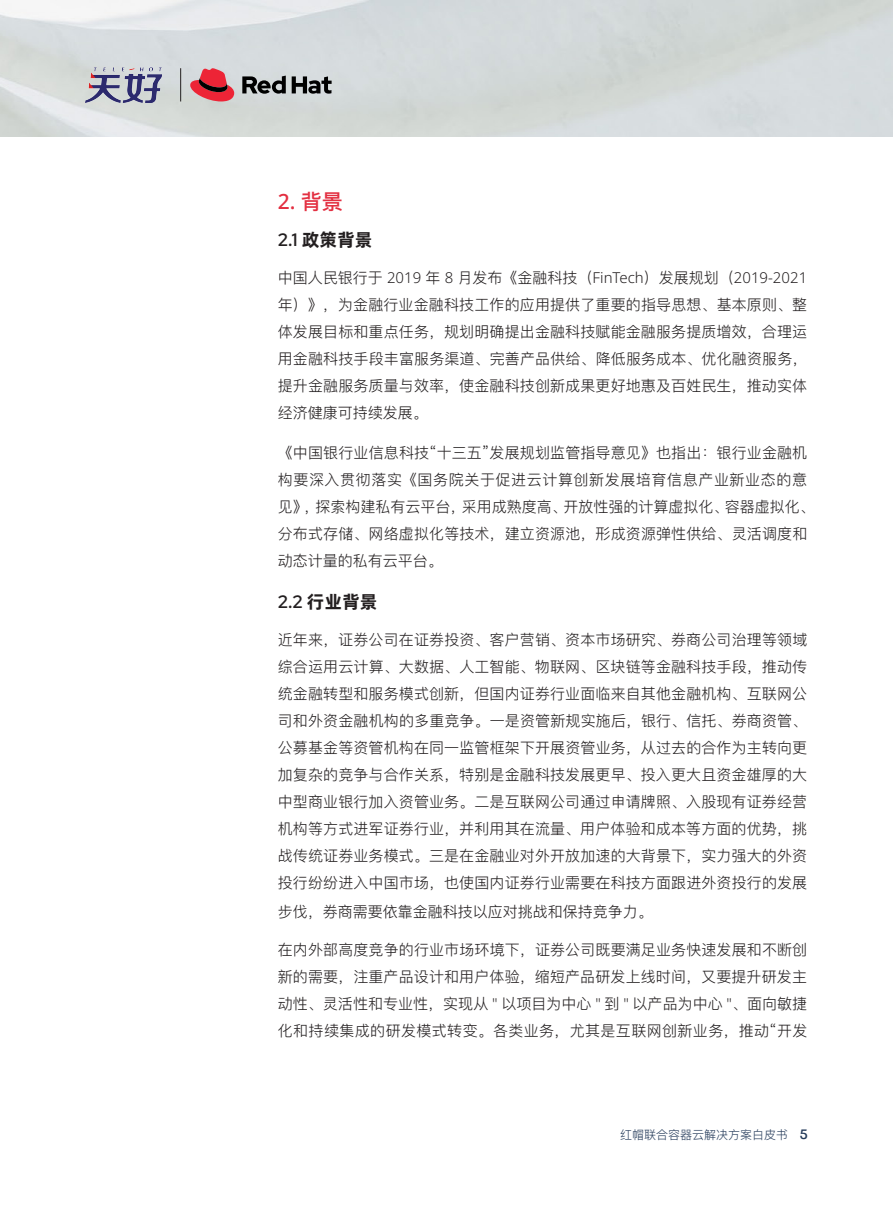
<style>
.page{position:relative;width:893px;height:1212px;background:#fff}
.page>*{position:absolute;margin:0;border:0;box-sizing:border-box;transform-origin:0 0}
.一级标题{font:500 21px "Noto Sans";color:#e32f41}
.二级标题{font:18px "Alibaba Pu Hui Ti B";color:#231f20}
.二级标题-2{font:15px/27px "Ping Fang SC Regular";letter-spacing:.01em;color:#231f20;text-align:justify}
.t1{font:12px "Ping Fang SC Regular";color:#263c5b}
.s1{font-family:"Ping Fang SC Bold";font-weight:400}
.s2{font-family:"Red Hat Text";font-weight:500}
.s3{font-family:"Noto Sans";font-weight:300}
.s4{font-family:"Neue Plak Text";font-weight:600;font-size:13.5px}
</style>
<div class="page">
<svg style="left:190px;top:68px;width:44px;height:33px"></svg>
<svg style="left:242px;top:76px;width:90px;height:18px;background:#696c6c"></svg>
<hr style="left:180px;top:68px;width:1px;height:33px;background:#231f20">
<img style="left:85px;top:67px;width:77px;height:36px">
<p class="一级标题" style="left:278px;top:186px;width:66px">2. <span class="s1">背景</span></p>
<p class="二级标题" style="left:278px;top:225px;width:96px"><span class="s2">2.1</span> 政策背景</p>
<p class="二级标题-2" style="left:278px;top:264px;width:531px">中国人民银行于 <span class="s3">2019</span> 年 <span class="s3">8</span> 月发布《金融科技（<span class="s3">FinTech</span>）发展规划（<span class="s3">2019-2021</span>年）》，为金融行业金融科技工作的应用提供了重要的指导思想、基本原则、整体发展目标和重点任务，规划明确提出金融科技赋能金融服务提质增效，合理运用金融科技手段丰富服务渠道、完善产品供给、降低服务成本、优化融资服务，提升金融服务质量与效率，使金融科技创新成果更好地惠及百姓民生，推动实体经济健康可持续发展。</p>
<p class="二级标题-2" style="left:278px;top:439px;width:538px;text-align:left">《中国银行业信息科技“十三五”发展规划监管指导意见》也指出：银行业金融机构要深入贯彻落实《国务院关于促进云计算创新发展培育信息产业新业态的意见》，探索构建私有云平台，采用成熟度高、开放性强的计算虚拟化、容器虚拟化、分布式存储、网络虚拟化等技术，建立资源池，形成资源弹性供给、灵活调度和动态计量的私有云平台。</p>
<p class="二级标题" style="left:278px;top:587px;width:101px"><span class="s2">2.2</span> 行业背景</p>
<p class="二级标题-2" style="left:278px;top:627px;width:531px">近年来，证券公司在证券投资、客户营销、资本市场研究、券商公司治理等领域综合运用云计算、大数据、人工智能、物联网、区块链等金融科技手段，推动传统金融转型和服务模式创新，但国内证券行业面临来自其他金融机构、互联网公司和外资金融机构的多重竞争。一是资管新规实施后，银行、信托、券商资管、公募基金等资管机构在同一监管框架下开展资管业务，从过去的合作为主转向更加复杂的竞争与合作关系，特别是金融科技发展更早、投入更大且资金雄厚的大中型商业银行加入资管业务。二是互联网公司通过申请牌照、入股现有证券经营机构等方式进军证券行业，并利用其在流量、用户体验和成本等方面的优势，挑战传统证券业务模式。三是在金融业对外开放加速的大背景下，实力强大的外资投行纷纷进入中国市场，也使国内证券行业需要在科技方面跟进外资投行的发展</p>
<p class="二级标题-2" style="left:278px;top:898px;width:376px">步伐，券商需要依靠金融科技以应对挑战和保持竞争力。</p>
<p class="二级标题-2" style="left:278px;top:936px;width:531px">在内外部高度竞争的行业市场环境下，证券公司既要满足业务快速发展和不断创新的需要，注重产品设计和用户体验，缩短产品研发上线时间，又要提升研发主动性、灵活性和专业性，实现从 <span class="s3">"</span> 以项目为中心 <span class="s3">"</span> 到 <span class="s3">"</span> 以产品为中心 <span class="s3">"</span>、面向敏捷化和持续集成的研发模式转变。各类业务，尤其是互联网创新业务，推动“开发</p>
<p class="t1" style="left:620px;top:1127px;width:189px">红帽联合容器云解决方案白皮书 <span class="s4">5</span></p>
</div>
